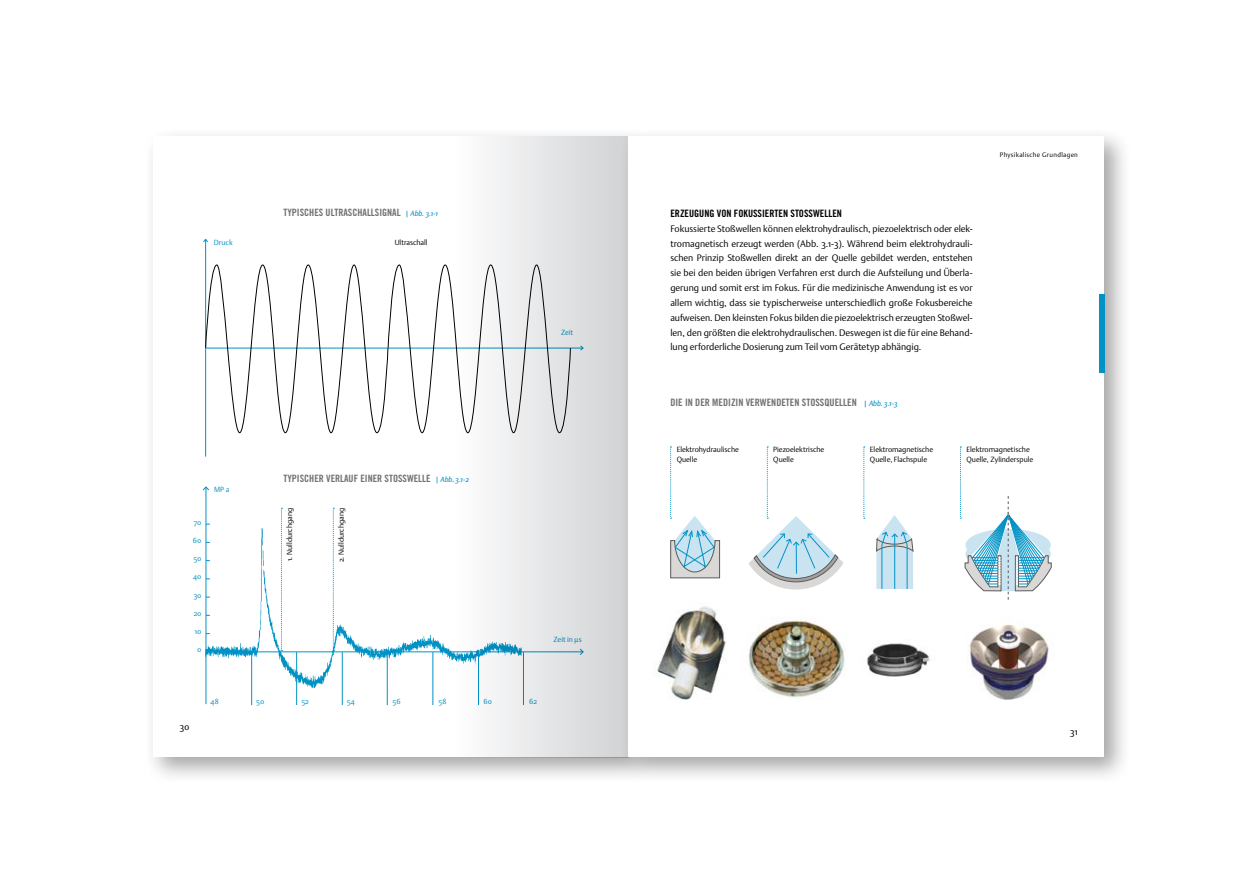
<style>
.page{position:relative;width:1259px;height:893px;background:#fff}
.page>*{position:absolute;margin:0;border:0;box-sizing:border-box;transform-origin:0 0}
.t1{font:10.2px "Trade Gothic LT Std Bd Cn 20";color:#707172}
.t2{font:10.2px "Trade Gothic LT Std Bd Cn 20";color:#000}
.t3{font:9.3px/14.7px "DTL Argo ST Light";color:#000;text-align:justify}
.t4{font:7.5px/10.2px "DTL Argo ST Light";color:#000}
.t5{font:7.5px "DTL Argo ST Light";color:#0092c5}
.t6{font:6.6px "DTL Argo ST Light";letter-spacing:.05em;color:#000}
.s1{font-family:"DTL Argo ST";font-style:italic;font-size:7.5px;color:#0092c5}
</style>
<div class="page">
<div style="left:144px;top:127px;width:512px;height:658px;background:#231f20;opacity:.4"></div>
<div style="left:153px;top:136px;width:475px;height:621px;background:#fff"></div>
<hr style="left:205px;top:487px;width:1px;height:217px;background:#0092c5">
<svg style="left:203px;top:487px;width:6px;height:3px"></svg>
<hr style="left:251px;top:652px;width:1px;height:53px;background:#0092c5">
<hr style="left:296px;top:652px;width:1px;height:53px;background:#0092c5">
<hr style="left:342px;top:652px;width:1px;height:53px;background:#0092c5">
<hr style="left:387px;top:652px;width:1px;height:53px;background:#0092c5">
<hr style="left:432px;top:652px;width:1px;height:53px;background:#0092c5">
<hr style="left:205px;top:239px;width:1px;height:218px;background:#0092c5">
<svg style="left:203px;top:239px;width:5px;height:3px"></svg>
<svg style="left:205px;top:265px;width:248px;height:168px"></svg>
<img style="left:206px;top:513px;width:247px;height:174px">
<div style="left:453px;top:136px;width:175px;height:621px;background:linear-gradient(to right,#f6f9fa,#d1d2d5)"></div>
<div style="left:620px;top:127px;width:512px;height:658px;background:#231f20;opacity:.4"></div>
<div style="left:628px;top:136px;width:476px;height:621px;background:#fff"></div>
<svg style="left:876px;top:515px;width:37px;height:74px"></svg>
<img style="left:653px;top:606px;width:277px;height:94px">
<img style="left:969px;top:624px;width:80px;height:76px">
<svg style="left:670px;top:446px;width:50px;height:132px"></svg>
<svg style="left:748px;top:446px;width:95px;height:143px"></svg>
<svg style="left:863px;top:446px;width:2px;height:73px"></svg>
<svg style="left:960px;top:446px;width:91px;height:154px"></svg>
<div style="left:1099px;top:294px;width:5px;height:79px;background:#0092c5"></div>
<p class="t5" style="left:214px;top:238px;width:20px">Druck</p>
<p class="t1" style="left:283px;top:206px;width:156px">TYPISCHES ULTRASCHALLSIGNAL <span class="s1">| Abb. 3.1-1</span></p>
<p class="t4" style="left:395px;top:237px;width:34px">Ultraschall</p>
<p class="t5" style="left:561px;top:328px;width:14px">Zeit</p>
<p class="t5" style="left:194px;top:517px;width:9px">70</p>
<p class="t5" style="left:193px;top:536px;width:10px">60</p>
<p class="t5" style="left:193px;top:554px;width:10px">50</p>
<p class="t5" style="left:193px;top:572px;width:10px">40</p>
<p class="t5" style="left:194px;top:590px;width:9px">30</p>
<p class="t5" style="left:194px;top:609px;width:9px">20</p>
<p class="t5" style="left:195px;top:627px;width:8px">10</p>
<p class="t5" style="left:197px;top:645px;width:6px">0</p>
<p class="t5" style="left:214px;top:485px;width:17px">MP a</p>
<p class="t1" style="left:283px;top:472px;width:187px">TYPISCHER VERLAUF EINER STOSSWELLE <span class="s1">| Abb. 3.1-2</span></p>
<p class="t4" style="left:284px;top:561px;width:54px;rotate:-90deg">1. Nulldurchgang</p>
<p class="t4" style="left:336px;top:562px;width:55px;rotate:-90deg">2. Nulldurchgang</p>
<p class="t5" style="left:553px;top:635px;width:30px">Zeit in µs</p>
<p class="t3" style="left:180px;top:719px;width:11px">30</p>
<p class="t5" style="left:211px;top:697px;width:10px">48</p>
<p class="t5" style="left:256px;top:697px;width:10px">50</p>
<p class="t5" style="left:301px;top:697px;width:9px">52</p>
<p class="t5" style="left:347px;top:697px;width:10px">54</p>
<p class="t5" style="left:392px;top:697px;width:10px">56</p>
<p class="t5" style="left:438px;top:697px;width:9px">58</p>
<p class="t5" style="left:483px;top:697px;width:10px">60</p>
<p class="t5" style="left:529px;top:697px;width:9px">62</p>
<p class="t2" style="left:670px;top:207px;width:173px">ERZEUGUNG VON FOKUSSIERTEN STOSSWELLEN</p>
<p class="t3" style="left:670px;top:221px;width:304px">Fokussierte Stoßwellen können elektrohydraulisch, piezoelektrisch oder elek&shy;tromagnetisch erzeugt werden (Abb. 3.1-3). Während beim elektrohydrauli&shy;schen Prinzip Stoßwellen direkt an der Quelle gebildet werden, entstehen sie bei den beiden übrigen Verfahren erst durch die Aufsteilung und Überla&shy;gerung und somit erst im Fokus. Für die medizinische Anwendung ist es vor allem wichtig, dass sie typischerweise unterschiedlich große Fokusbereiche aufweisen. Den kleinsten Fokus bilden die piezoelektrisch erzeugten Stoßwel&shy;len, den größten die elektrohydraulischen. Deswegen ist die für eine Behand&shy;lung erforderliche Dosierung zum Teil vom Gerätetyp abhängig.</p>
<p class="t6" style="left:1000px;top:150px;width:79px">Physikalische Grundlagen</p>
<p class="t1" style="left:670px;top:396px;width:229px">DIE IN DER MEDIZIN VERWENDETEN STOSSQUELLEN <span class="s1">| Abb. 3.1-3</span></p>
<p class="t4" style="left:676px;top:444px;width:64px">Elektrohydraulische<br>Quelle</p>
<p class="t4" style="left:773px;top:444px;width:53px">Piezoelektrische<br>Quelle</p>
<p class="t4" style="left:870px;top:444px;width:65px">Elektromagnetische<br>Quelle, Flachspule</p>
<p class="t4" style="left:966px;top:444px;width:68px">Elektromagnetische<br>Quelle, Zylinderspule</p>
<p class="t3" style="left:1070px;top:724px;width:9px">31</p>
</div>
